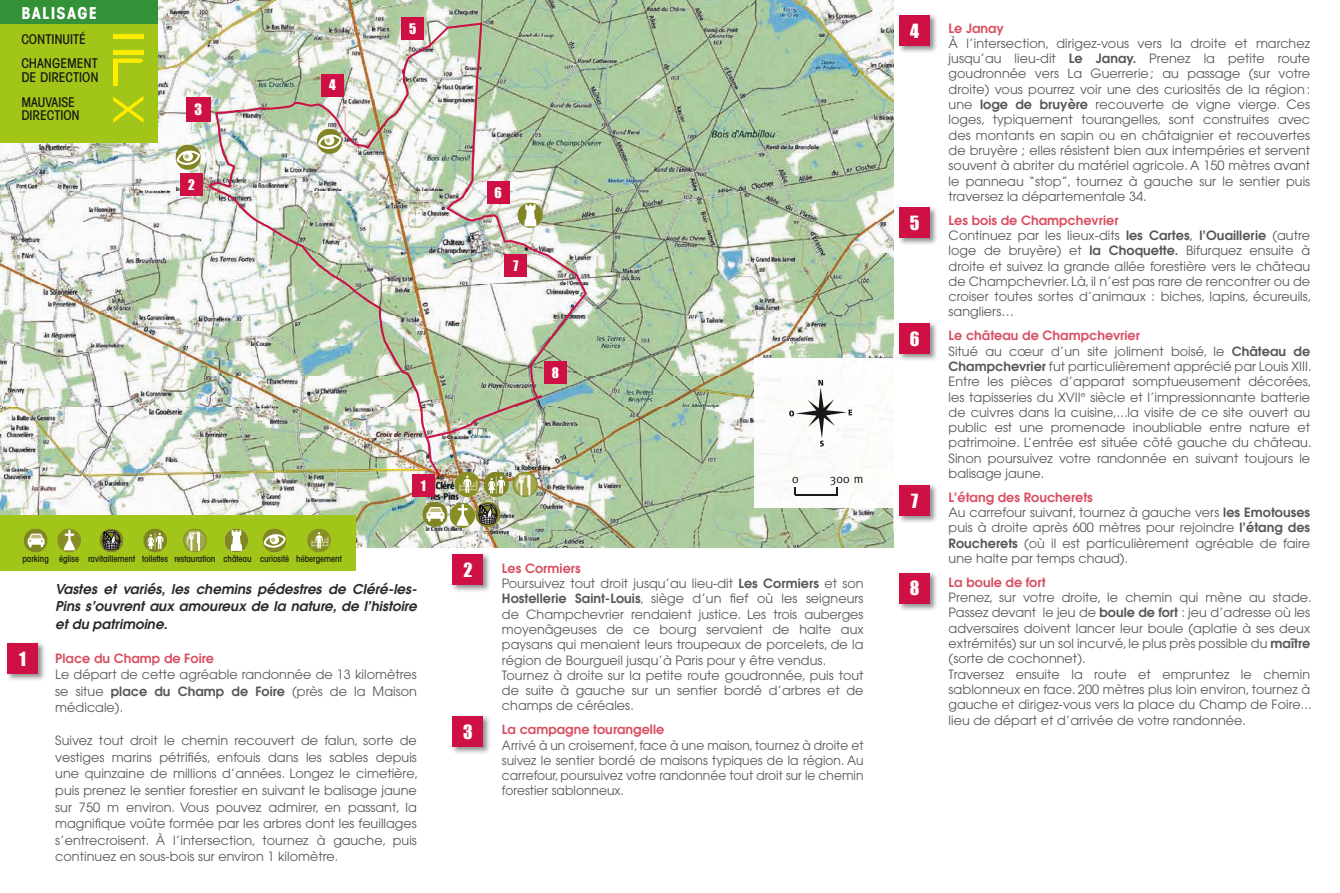
<style>
.page{position:relative;width:1340px;height:893px;background:#fff}
.page>*{position:absolute;margin:0;border:0;box-sizing:border-box;transform-origin:0 0}
.t1{font:18px "Impact";color:#fff}
.t2{font:700 condensed 16.5px "Avant Garde";letter-spacing:.075em;color:#fff}
.t3{font:14.4px "Impact";color:#fff}
.t4{font:italic 600 13.5px/17.4px "Avant Garde";color:#2a2a2a;text-align:justify}
.t5{font:500 condensed 13.5px/24.8px "Avant Garde";color:#181816}
.t6{font:13.35px "Impact";color:#fff}
.t7{font:12.75px/15.3px "Avant Garde";letter-spacing:.005em;color:#575757}
.t8{font:12.75px/15.3px "Avant Garde";letter-spacing:.005em;color:#575757;text-align:justify;scale:.96 1}
.t9{font:600 12.75px "Avant Garde";letter-spacing:.005em;color:#d84f61}
.t10{font:12.3px "Meta";color:#181816}
.t11{font:500 condensed 9px "Avant Garde";color:#181816}
.s1{font-weight:600}
.s2{font-weight:600;color:#d84f61}
</style>
<div class="page">
<img style="left:0;top:0;width:893px;height:547px">
<img style="left:7px;top:643px;width:38px;height:37px">
<div style="left:7px;top:643px;width:31px;height:31px;background:#cf1044"></div>
<div style="left:412px;top:474px;width:23px;height:23px;background:#cf1044"></div>
<div style="left:180px;top:173px;width:23px;height:23px;background:#cf1044"></div>
<div style="left:186px;top:97px;width:24px;height:24px;background:#cf1044"></div>
<div style="left:321px;top:74px;width:23px;height:23px;background:#cf1044"></div>
<div style="left:401px;top:17px;width:23px;height:23px;background:#cf1044"></div>
<div style="left:487px;top:181px;width:22px;height:23px;background:#cf1044"></div>
<div style="left:504px;top:254px;width:23px;height:23px;background:#cf1044"></div>
<div style="left:544px;top:361px;width:22px;height:23px;background:#cf1044"></div>
<div style="left:0;top:0;width:157px;height:142px;background:#a1c518"></div>
<div style="left:0;top:515px;width:355px;height:56px;background:#a1c518"></div>
<hr style="left:113px;top:34px;width:30px;height:4px;background:#ffed00">
<div style="left:113px;top:50px;width:30px;height:5px;background:#ffed00"></div>
<svg style="left:117px;top:59px;width:26px;height:4px"></svg>
<hr style="left:113px;top:59px;width:4px;height:27px;background:#ffed00">
<svg style="left:113px;top:96px;width:30px;height:27px"></svg>
<div style="left:0;top:0;width:157px;height:23px;background:#339137"></div>
<img style="left:452px;top:554px;width:38px;height:37px">
<div style="left:452px;top:554px;width:31px;height:31px;background:#cf1044"></div>
<img style="left:452px;top:716px;width:38px;height:37px">
<div style="left:452px;top:716px;width:31px;height:31px;background:#cf1044"></div>
<img style="left:899px;top:15px;width:38px;height:37px">
<div style="left:899px;top:15px;width:31px;height:31px;background:#cf1044"></div>
<img style="left:899px;top:208px;width:38px;height:36px">
<div style="left:899px;top:207px;width:31px;height:31px;background:#cf1044"></div>
<img style="left:899px;top:323px;width:38px;height:37px">
<div style="left:899px;top:323px;width:31px;height:31px;background:#cf1044"></div>
<img style="left:899px;top:485px;width:38px;height:37px">
<div style="left:899px;top:485px;width:31px;height:31px;background:#cf1044"></div>
<img style="left:899px;top:573px;width:38px;height:37px">
<div style="left:899px;top:573px;width:31px;height:31px;background:#cf1044"></div>
<svg style="left:24px;top:529px;width:24px;height:23px"></svg>
<svg style="left:517px;top:203px;width:26px;height:25px"></svg>
<svg style="left:224px;top:529px;width:24px;height:23px"></svg>
<svg style="left:317px;top:129px;width:25px;height:25px"></svg>
<svg style="left:175px;top:145px;width:26px;height:25px"></svg>
<svg style="left:263px;top:529px;width:23px;height:23px"></svg>
<svg style="left:57px;top:529px;width:24px;height:23px"></svg>
<svg style="left:307px;top:529px;width:24px;height:23px"></svg>
<svg style="left:143px;top:529px;width:24px;height:23px"></svg>
<svg style="left:183px;top:529px;width:24px;height:23px"></svg>
<img style="left:422px;top:472px;width:116px;height:56px">
<svg style="left:100px;top:529px;width:23px;height:23px"></svg>
<img style="left:754px;top:358px;width:139px;height:150px">
<svg style="left:789px;top:380px;width:63px;height:66px"></svg>
<hr style="left:795px;top:494px;width:42px;height:2px;background:#181816">
<svg style="left:836px;top:487px;width:2px;height:8px"></svg>
<p class="t2" style="left:21px;top:2px;width:77px">BALISAGE</p>
<p class="t5" style="left:21px;top:26px;width:78px">CONTINUITÉ<br>CHANGEMENT</p>
<p class="t5" style="left:21px;top:64px;width:79px">DE DIRECTION<br>MAUVAISE</p>
<p class="t5" style="left:21px;top:103px;width:60px">DIRECTION</p>
<p class="t3" style="left:194px;top:98px;width:9px">3</p>
<p class="t6" style="left:188px;top:174px;width:8px">2</p>
<p class="t6" style="left:329px;top:75px;width:8px">4</p>
<p class="t6" style="left:409px;top:19px;width:9px">5</p>
<p class="t6" style="left:494px;top:182px;width:9px">6</p>
<p class="t6" style="left:513px;top:256px;width:7px">7</p>
<p class="t6" style="left:551px;top:362px;width:9px">8</p>
<p class="t11" style="left:22px;top:554px;width:321px">parking église ravitaillement toilettes restauration château curiosité hébergement</p>
<p class="t6" style="left:421px;top:476px;width:7px">1</p>
<h1 class="t1" style="left:19px;top:645px;width:8px">1</h1>
<p class="t4" style="left:55px;top:580px;width:363px">Vastes et variés, les chemins pédestres de Cléré-les-Pins s’ouvrent aux amoureux de la nature, de l’histoire et du patrimoine.</p>
<p class="t9" style="left:55px;top:649px;width:160px">Place du Champ de Foire</p>
<p class="t7" style="left:55px;top:666px;width:363px;line-height:16.5px;text-align:justify">Le départ de cette agréable randonnée de 13 kilomètres se situe <span class="s1">place du Champ de Foire</span> (près de la Maison médicale).</p>
<p class="t7" style="left:55px;top:732px;width:364px;line-height:16.5px;text-align:justify">Suivez tout droit le chemin recouvert de falun, sorte de vestiges marins pétrifiés, enfouis dans les sables depuis une quinzaine de millions d’années. Longez le cimetière, puis prenez le sentier forestier en suivant le balisage jaune sur 750 m environ. Vous pouvez admirer, en passant, la magnifique voûte formée par les arbres dont les feuillages s’entrecroisent. À l’intersection, tournez à gauche, puis continuez en sous-bois sur environ 1 kilomètre.</p>
<p class="t10" style="left:792px;top:472px;width:8px">0</p>
<p class="t10" style="left:830px;top:472px;width:35px">300 m</p>
<h1 class="t1" style="left:463px;top:556px;width:11px">2</h1>
<h1 class="t1" style="left:463px;top:718px;width:11px">3</h1>
<p class="t7" style="left:502px;top:560px;width:363px"><span class="s2">Les Cormiers<br></span>Poursuivez tout droit jusqu’au lieu-dit <span class="s1">Les Cormiers</span> et son <span class="s1">Hostellerie Saint-Louis</span>, siège d’un fief où les seigneurs de Champchevrier rendaient justice. Les trois auberges moyenâgeuses de ce bourg servaient de halte aux paysans qui menaient leurs troupeaux de porcelets, de la région de Bourgueil jusqu’à Paris pour y être vendus.<br>Tournez à droite sur la petite route goudronnée, puis tout de suite à gauche sur un sentier bordé d’arbres et de champs de céréales.</p>
<p class="t9" style="left:502px;top:721px;width:164px">La campagne tourangelle</p>
<p class="t8" style="left:502px;top:737px;width:378px">Arrivé à un croisement, face à une maison, tournez à droite et suivez le sentier bordé de maisons typiques de la région. Au carrefour, poursuivez votre randonnée tout droit sur le chemin forestier sablonneux.</p>
<h1 class="t1" style="left:910px;top:17px;width:10px">4</h1>
<h1 class="t1" style="left:909px;top:209px;width:11px">5</h1>
<h1 class="t1" style="left:909px;top:325px;width:11px">6</h1>
<h1 class="t1" style="left:911px;top:486px;width:9px">7</h1>
<h1 class="t1" style="left:909px;top:574px;width:11px">8</h1>
<p class="t9" style="left:948px;top:20px;width:57px">Le Janay</p>
<p class="t7" style="left:948px;top:36px;width:363px;text-align:justify">À l’intersection, dirigez-vous vers la droite et marchez jusqu’au lieu-dit <span class="s1">Le Janay.</span> Prenez la petite route goudronnée vers La Guerrerie ; au passage (sur votre droite) vous pourrez voir une des curiosités de la région : une <span class="s1">loge de bruyère</span> recouverte de vigne vierge. Ces loges, typiquement tourangelles, sont construites avec des montants en sapin ou en châtaignier et recouvertes de bruyère ; elles résistent bien aux intempéries et servent souvent à abriter du matériel agricole. A 150 mètres avant le panneau “stop”, tournez à gauche sur le sentier puis traversez la départementale 34.</p>
<p class="t7" style="left:948px;top:212px;width:364px"><span class="s2">Les bois de Champchevrier<br></span>Continuez par les lieux-dits <span class="s1">les Cartes</span>, <span class="s1">l’Ouaillerie</span> (autre loge de bruyère) et <span class="s1">la Choquette.</span> Bifurquez ensuite à droite et suivez la grande allée forestière vers le château de Champchevrier. Là, il n’est pas rare de rencontrer ou de croiser toutes sortes d’animaux : biches, lapins, écureuils, sangliers…</p>
<p class="t7" style="left:948px;top:328px;width:364px"><span class="s2">Le château de Champchevrier<br></span>Situé au cœur d’un site joliment boisé, le <span class="s1">Château de Champchevrier</span> fut particulièrement apprécié par Louis XIII.<br>Entre les pièces d’apparat somptueusement décorées, les tapisseries du XVII<sup>e</sup> siècle et l’impressionnante batterie de cuivres dans la cuisine,...la visite de ce site ouvert au public est une promenade inoubliable entre nature et patrimoine. L’entrée est située côté gauche du château.<br>Sinon poursuivez votre randonnée en suivant toujours le balisage jaune.</p>
<p class="t7" style="left:948px;top:489px;width:363px"><span class="s2">L’étang des Roucherets<br></span>Au carrefour suivant, tournez à gauche vers <span class="s1">les Emotouses </span>puis à droite après 600 mètres pour rejoindre <span class="s1">l’étang des Roucherets</span> (où il est particulièrement agréable de faire une halte par temps chaud).</p>
<p class="t9" style="left:948px;top:574px;width:98px">La boule de fort</p>
<p class="t7" style="left:948px;top:590px;width:364px">Prenez, sur votre droite, le chemin qui mène au stade.<br>Passez devant le jeu de <span class="s1">boule de fort</span> : jeu d’adresse où les adversaires doivent lancer leur boule (aplatie à ses deux extrémités) sur un sol incurvé, le plus près possible du <span class="s1">maître </span>(sorte de cochonnet).<br>Traversez ensuite la route et empruntez le chemin sablonneux en face. 200 mètres plus loin environ, tournez à gauche et dirigez-vous vers la place du Champ de Foire... lieu de départ et d’arrivée de votre randonnée.</p>
</div>
